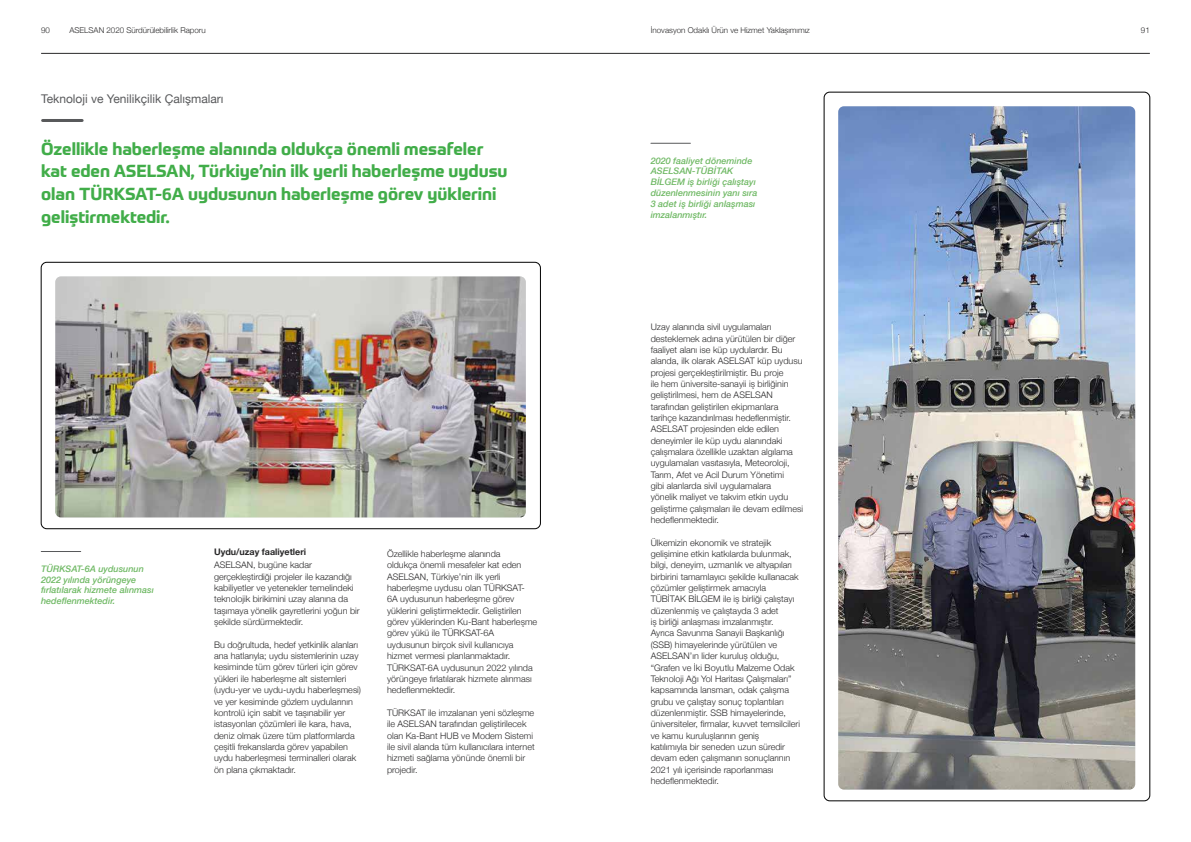
<style>
.page{position:relative;width:1191px;height:842px;background:#fff}
.page>*{position:absolute;margin:0;border:0;box-sizing:border-box;transform-origin:0 0}
.t1{font:700 17px/22.7px "Prometo";color:#41ad49}
.t2{font:12px "Helvetica Neue";color:#58595b}
.t3{font:300 9px/11.3px "Helvetica Neue";color:#292829}
.t4{font:italic 500 9px/10.8px "Helvetica Neue";color:#70b965}
.t5{font:700 9px "Helvetica Neue";color:#292829}
.t6{font:300 8px "Helvetica Neue";color:#292829}
</style>
<div class="page">
<hr style="left:41px;top:53px;width:1108px;height:1px;background:#292829">
<hr style="left:43px;top:119px;width:39px;height:3px;background:#58595b">
<div style="left:41px;top:262px;width:499px;height:267px;border:1px solid #000;border-radius:6px"></div>
<img style="left:55px;top:276px;width:471px;height:241px">
<hr style="left:41px;top:551px;width:40px;height:1px;background:#58595b">
<hr style="left:651px;top:143px;width:39px;height:1px;background:#58595b">
<img style="left:838px;top:106px;width:297px;height:683px">
<p class="t6" style="left:41px;top:24px;width:10px">90</p>
<p class="t6" style="left:69px;top:24px;width:138px">ASELSAN 2020 Sürdürülebilirlik Raporu</p>
<p class="t6" style="left:651px;top:24px;width:161px">İnovasyon Odaklı Ürün ve Hizmet Yaklaşımımız</p>
<p class="t6" style="left:1141px;top:24px;width:10px">91</p>
<h2 class="t2" style="left:41px;top:91px;width:184px">Teknoloji ve Yenilikçilik Çalışmaları</h2>
<h1 class="t1" style="left:41px;top:137px;width:468px">Özellikle haberleşme alanında oldukça önemli mesafeler kat eden ASELSAN, Türkiye’nin ilk yerli haberleşme uydusu olan TÜRKSAT-6A uydusunun haberleşme görev yüklerini geliştirmektedir.</h1>
<p class="t4" style="left:41px;top:562px;width:114px">TÜRKSAT-6A uydusunun<br>2022 yılında yörüngeye fırlatılarak hizmete alınması hedeflenmektedir.</p>
<p class="t5" style="left:214px;top:544px;width:94px">Uydu/uzay faaliyetleri</p>
<p class="t3" style="left:214px;top:559px;width:147px">ASELSAN, bugüne kadar gerçekleştirdiği projeler ile kazandığı kabiliyetler ve yetenekler temelindeki teknolojik birikimini uzay alanına da taşımaya yönelik gayretlerini yoğun bir şekilde sürdürmektedir.</p>
<p class="t3" style="left:214px;top:638px;width:149px">Bu doğrultuda, hedef yetkinlik alanları ana hatlarıyla; uydu sistemlerinin uzay kesiminde tüm görev türleri için görev yükleri ile haberleşme alt sistemleri (uydu-yer ve uydu-uydu haberleşmesi) ve yer kesiminde gözlem uydularının kontrolü için sabit ve taşınabilir yer istasyonları çözümleri ile kara, hava, deniz olmak üzere tüm platformlarda çeşitli frekanslarda görev yapabilen uydu haberleşmesi terminalleri olarak ön plana çıkmaktadır.</p>
<p class="t3" style="left:387px;top:548px;width:152px">Özellikle haberleşme alanında<br>oldukça önemli mesafeler kat eden ASELSAN, Türkiye’nin ilk yerli haberleşme uydusu olan TÜRKSAT-6A uydusunun haberleşme görev yüklerini geliştirmektedir. Geliştirilen görev yüklerinden Ku-Bant haberleşme görev yükü ile TÜRKSAT-6A uydusunun birçok sivil kullanıcıya hizmet vermesi planlanmaktadır.<br>TÜRKSAT-6A uydusunun 2022 yılında yörüngeye fırlatılarak hizmete alınması hedeflenmektedir.</p>
<p class="t3" style="left:387px;top:706px;width:149px">TÜRKSAT ile imzalanan yeni sözleşme ile ASELSAN tarafından geliştirilecek olan Ka-Bant HUB ve Modem Sistemi ile sivil alanda tüm kullanıcılara internet hizmeti sağlama yönünde önemli bir projedir.</p>
<p class="t4" style="left:651px;top:154px;width:108px">2020 faaliyet döneminde<br>ASELSAN-TÜBİTAK<br>BİLGEM iş birliği çalıştayı düzenlenmesinin yanı sıra<br>3 adet iş birliği anlaşması imzalanmıştır.</p>
<p class="t3" style="left:651px;top:321px;width:154px">Uzay alanında sivil uygulamaları desteklemek adına yürütülen bir diğer faaliyet alanı ise küp uydulardır. Bu alanda, ilk olarak ASELSAT küp uydusu projesi gerçekleştirilmiştir. Bu proje<br>ile hem üniversite-sanayii iş birliğinin geliştirilmesi, hem de ASELSAN tarafından geliştirilen ekipmanlara tarihçe kazandırılması hedeflenmiştir.<br>ASELSAT projesinden elde edilen deneyimler ile küp uydu alanındaki çalışmalara özellikle uzaktan algılama uygulamaları vasıtasıyla, Meteoroloji, Tarım, Afet ve Acil Durum Yönetimi<br>gibi alanlarda sivil uygulamalara<br>yönelik maliyet ve takvim etkin uydu geliştirme çalışmaları ile devam edilmesi hedeflenmektedir.</p>
<p class="t3" style="left:651px;top:536px;width:151px">Ülkemizin ekonomik ve stratejik gelişimine etkin katkılarda bulunmak, bilgi, deneyim, uzmanlık ve altyapıları birbirini tamamlayıcı şekilde kullanacak çözümler geliştirmek amacıyla TÜBİTAK BİLGEM ile iş birliği çalıştayı düzenlenmiş ve çalıştayda 3 adet<br>iş birliği anlaşması imzalanmıştır.<br>Ayrıca Savunma Sanayii Başkanlığı (SSB) himayelerinde yürütülen ve ASELSAN’ın lider kuruluş olduğu, “Grafen ve İki Boyutlu Malzeme Odak Teknoloji Ağı Yol Haritası Çalışmaları” kapsamında lansman, odak çalışma grubu ve çalıştay sonuç toplantıları düzenlenmiştir. SSB himayelerinde, üniversiteler, firmalar, kuvvet temsilcileri ve kamu kuruluşlarının geniş<br>katılımıyla bir seneden uzun süredir devam eden çalışmanın sonuçlarının 2021 yılı içerisinde raporlanması hedeflenmektedir.</p>
</div>
